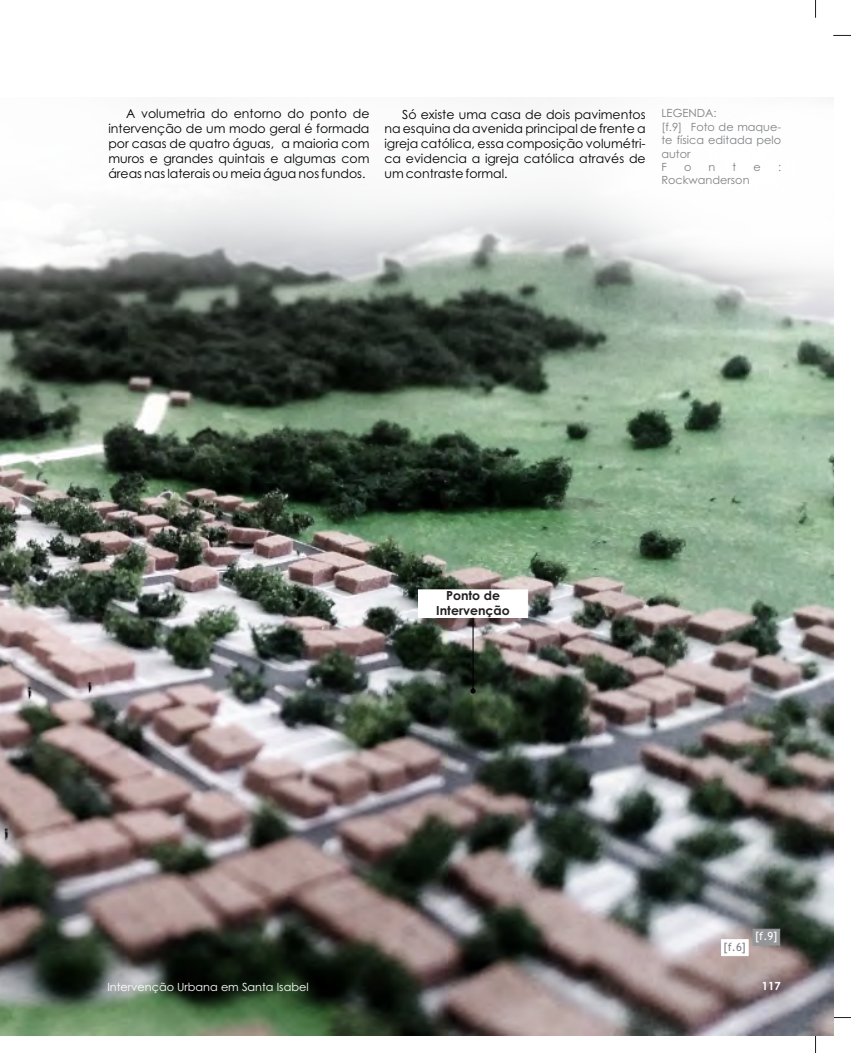
<style>
.page{position:relative;width:851px;height:1053px;background:#fff}
.page>*{position:absolute;margin:0;border:0;box-sizing:border-box;transform-origin:0 0}
.t1{font:12.5px/14.9px "Century Gothic";color:#000;text-align:justify}
.t2{font:700 12.5px/15.1px "Century Gothic";color:#231f20;text-align:center}
.t3{font:11.25px/13.4px "Century Gothic";color:#808285}
.t4{font:11.25px "Century Gothic";color:#fff}
.t5{font:11.25px "Trebuchet MS";color:#808285}
.t6{font:11.25px "Trebuchet MS";color:#fff}
.t7{font:700 11.25px "Century Gothic";color:#fff}
</style>
<div class="page">
<svg style="left:815px;top:1035px;width:1px;height:17px"></svg>
<svg style="left:833px;top:1017px;width:17px;height:1px"></svg>
<svg style="left:833px;top:35px;width:17px;height:1px"></svg>
<svg style="left:815px;top:0;width:1px;height:18px"></svg>
<img style="left:0;top:98px;width:833px;height:937px">
<div style="left:418px;top:589px;width:110px;height:28px;background:#fff;border:1px solid #fff"></div>
<svg style="left:470px;top:617px;width:5px;height:76px"></svg>
<div style="left:721px;top:939px;width:27px;height:16px;background:#fff"></div>
<div style="left:752px;top:928px;width:27px;height:17px;background:#939598;border:1px solid #939598"></div>
<p class="t1" style="left:108px;top:108px;width:262px;text-indent:18px">A volumetria do entorno do ponto de intervenção de um modo geral é formada por casas de quatro águas, a maioria com muros e grandes quintais e algumas com áreas nas laterais ou meia água nos fundos.</p>
<p class="t1" style="left:384px;top:108px;width:263px;text-indent:18px">Só existe uma casa de dois pavimentos na esquina da avenida principal de frente a igreja católica, essa composição volumétri&shy;ca evidencia a igreja católica através de um contraste formal.</p>
<p class="t3" style="left:661px;top:108px;width:121px">LEGENDA:<br>[f.9] Foto de maque&shy;te física editada pelo autor<br>F</p>
<p class="t3" style="left:684px;top:161px;width:9px">o</p>
<p class="t3" style="left:708px;top:161px;width:8px">n</p>
<p class="t3" style="left:732px;top:161px;width:5px">t</p>
<p class="t3" style="left:753px;top:161px;width:9px">e</p>
<p class="t3" style="left:778px;top:161px;width:5px">:</p>
<p class="t3" style="left:661px;top:175px;width:90px">Rockwanderson</p>
<p class="t2" style="left:436px;top:588px;width:75px">Ponto de<br>Intervenção</p>
<p class="t4" style="left:107px;top:981px;width:203px">Intervenção Urbana em Santa Isabel</p>
<p class="t5" style="left:723px;top:942px;width:24px">[f.6]</p>
<p class="t6" style="left:755px;top:931px;width:24px">[f.9]</p>
<p class="t7" style="left:761px;top:981px;width:20px">117</p>
</div>
